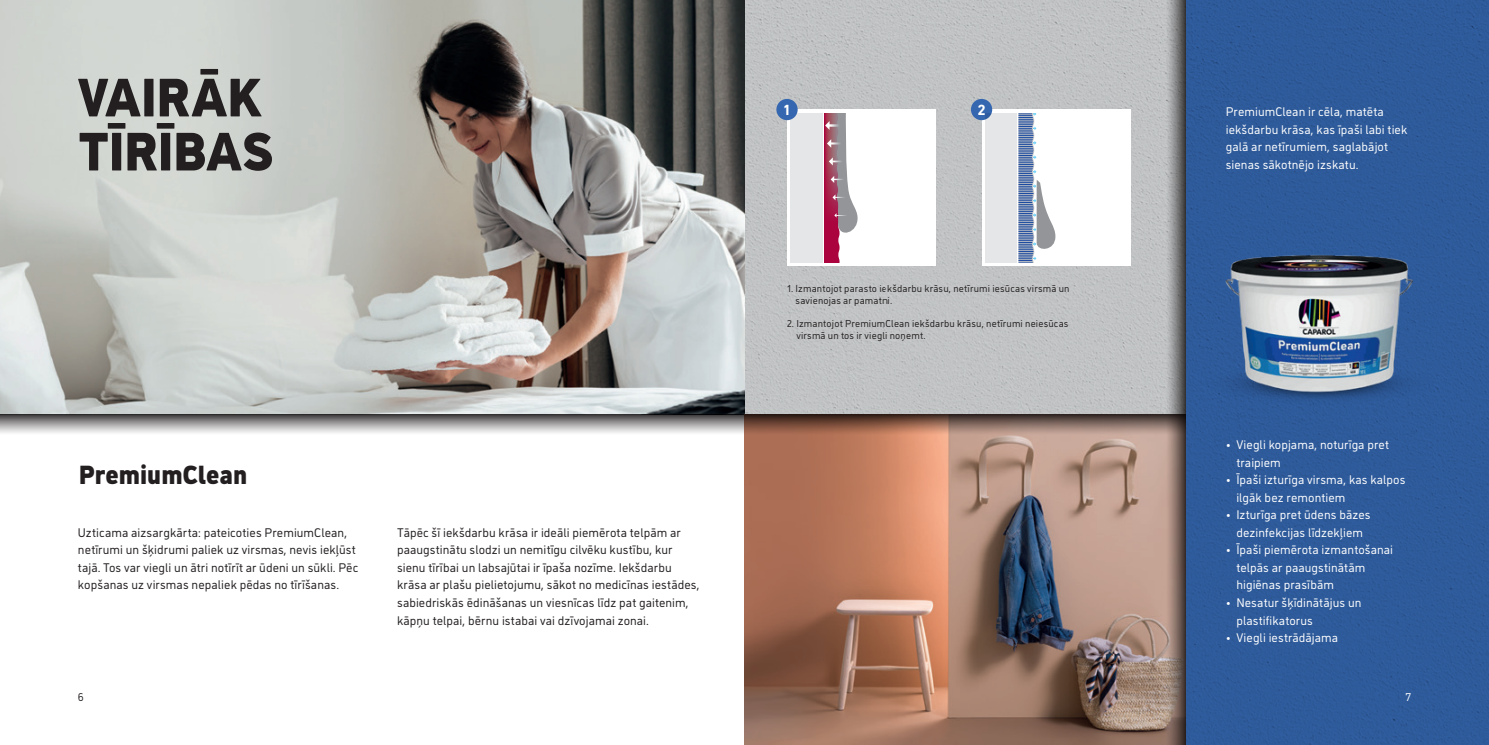
<style>
.page{position:relative;width:1489px;height:745px;background:#fff}
.page>*{position:absolute;margin:0;border:0;box-sizing:border-box;transform-origin:0 0}
.t1{font:900 54px/54px "CAP Elephant";letter-spacing:-.01em;color:#231f20}
.t2{font:900 26.25px "CAP Elephant";color:#231f20}
.t3{font:700 15px "DIN Next LT Pro";color:#fff}
.t4{font:12.5px/17.5px "CAP Elephant";letter-spacing:.005em;color:#231f20}
.t5{font:12.5px/17.5px "CAP Elephant";letter-spacing:.005em;color:#fff}
.t6{font:11.25px "CAP Elephant";color:#231f20}
.t7{font:11.25px "CAP Elephant";color:#fff}
.t8{font:10px/12px "CAP Elephant";letter-spacing:.015em;color:#231f20}
</style>
<div class="page">
<div style="left:744px;top:0;width:441px;height:414px;background:#c1c3c4"></div>
<svg style="left:0;top:0;width:744px;height:414px;background:#b0b1ad"></svg>
<div style="left:1185px;top:0;width:303px;height:744px;background:#2e5a9b"></div>
<img style="left:744px;top:435px;width:420px;height:309px">
<div style="left:981px;top:109px;width:149px;height:157px;background:#fff"></div>
<div style="left:787px;top:109px;width:148px;height:157px;background:#fff"></div>
<svg style="left:790px;top:113px;width:68px;height:149px"></svg>
<hr style="left:822px;top:113px;width:1px;height:149px;background:#fff">
<div style="left:776px;top:99px;width:21px;height:21px;background:#3567b0;border-radius:50%"></div>
<div style="left:970px;top:99px;width:22px;height:21px;background:#3567b0;border-radius:50%"></div>
<svg style="left:985px;top:113px;width:71px;height:149px"></svg>
<hr style="left:1017px;top:113px;width:1px;height:149px;background:#fff">
<svg style="left:0;top:414px;width:1164px;height:21px;background:#978a86"></svg>
<svg style="left:1164px;top:0;width:21px;height:744px"></svg>
<img style="left:1189px;top:155px;width:260px;height:259px">
<h1 class="t1" style="left:78px;top:71px;width:197px">VAIRĀK<br>TĪRĪBAS</h1>
<h2 class="t2" style="left:79px;top:459px;width:170px">PremiumClean</h2>
<p class="t4" style="left:78px;top:523px;width:282px">Uzticama aizsargkārta: pateicoties PremiumClean, netīrumi un šķidrumi paliek uz virsmas, nevis iekļūst tajā. Tos var viegli un ātri notīrīt ar ūdeni un sūkli. Pēc kopšanas uz virsmas nepaliek pēdas no tīrīšanas.</p>
<p class="t4" style="left:397px;top:523px;width:304px">Tāpēc šī iekšdarbu krāsa ir ideāli piemērota telpām ar paaugstinātu slodzi un nemitīgu cilvēku kustību, kur sienu tīrībai un labsajūtai ir īpaša nozīme. Iekšdarbu krāsa ar plašu pielietojumu, sākot no medicīnas iestādes, sabiedriskās ēdināšanas un viesnīcas līdz pat gaitenim, kāpņu telpai, bērnu istabai vai dzīvojamai zonai.</p>
<p class="t3" style="left:782px;top:101px;width:10px">1</p>
<p class="t3" style="left:977px;top:101px;width:10px">2</p>
<p class="t8" style="left:795px;top:282px;width:275px;text-indent:-8px">1. Izmantojot parasto iekšdarbu krāsu, netīrumi iesūcas virsmā un savienojas ar pamatni.</p>
<p class="t8" style="left:796px;top:317px;width:273px;text-indent:-9px">2. Izmantojot PremiumClean iekšdarbu krāsu, netīrumi neiesūcas virsmā un tos ir viegli noņemt.</p>
<p class="t5" style="left:1225px;top:103px;width:183px">PremiumClean ir cēla, matēta iekšdarbu krāsa, kas īpaši labi tiek galā ar netīrumiem, saglabājot sienas sākotnējo izskatu.</p>
<p class="t5" style="left:1236px;top:436px;width:154px;text-indent:-11px">• Viegli kopjama, noturīga pret traipiem</p>
<p class="t5" style="left:1236px;top:471px;width:171px;text-indent:-11px">• Īpaši izturīga virsma, kas kalpos ilgāk bez remontiem</p>
<p class="t5" style="left:1225px;top:506px;width:146px;text-align:center">• Izturīga pret ūdens bāzes dezinfekcijas līdzekļiem</p>
<p class="t5" style="left:1236px;top:541px;width:158px;text-indent:-11px">• Īpaši piemērota izmantošanai telpās ar paaugstinātām higiēnas prasībām</p>
<p class="t5" style="left:1236px;top:593px;width:126px;text-indent:-11px">• Nesatur šķīdinātājus un plastifikatorus</p>
<p class="t5" style="left:1225px;top:628px;width:114px">• Viegli iestrādājama</p>
<p class="t6" style="left:78px;top:690px;width:8px">6</p>
<p class="t7" style="left:1405px;top:690px;width:7px">7</p>
</div>
